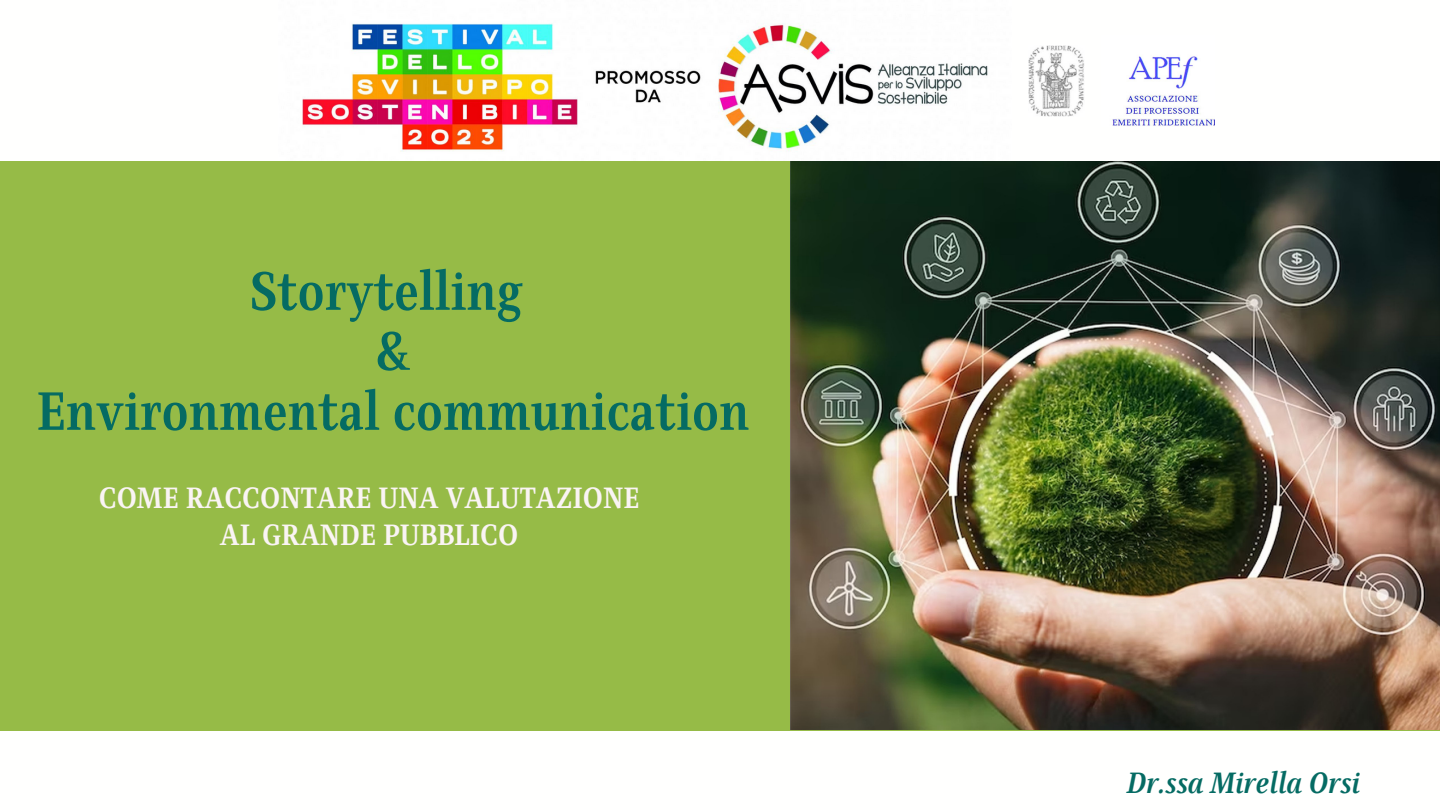
<style>
.page{position:relative;width:1440px;height:810px;background:#fff}
.page>*{position:absolute;margin:0;border:0;box-sizing:border-box;transform-origin:0 0}
.t1{font:700 55px "Singel";color:#056b63}
.t2{font:700 30px "Singel";color:#faf4f4}
.t3{font:italic 700 30px "Singel";color:#056b63}
</style>
<div class="page">
<img style="left:279px;top:23px;width:733px;height:139px">
<img style="left:1112px;top:56px;width:103px;height:70px">
<img style="left:1029px;top:46px;width:55px;height:70px">
<div style="left:0;top:162px;width:1440px;height:569px;background:#96bb47"></div>
<img style="left:790px;top:162px;width:650px;height:567px">
<p class="t1" style="left:250px;top:258px;width:275px">Storytelling</p>
<p class="t1" style="left:375px;top:318px;width:38px">&amp;</p>
<p class="t1" style="left:37px;top:378px;width:714px">Environmental communication</p>
<p class="t2" style="left:99px;top:480px;width:542px">COME RACCONTARE UNA VALUTAZIONE</p>
<p class="t2" style="left:220px;top:517px;width:300px">AL GRANDE PUBBLICO</p>
<p class="t3" style="left:1127px;top:765px;width:235px">Dr.ssa Mirella Orsi</p>
</div>
